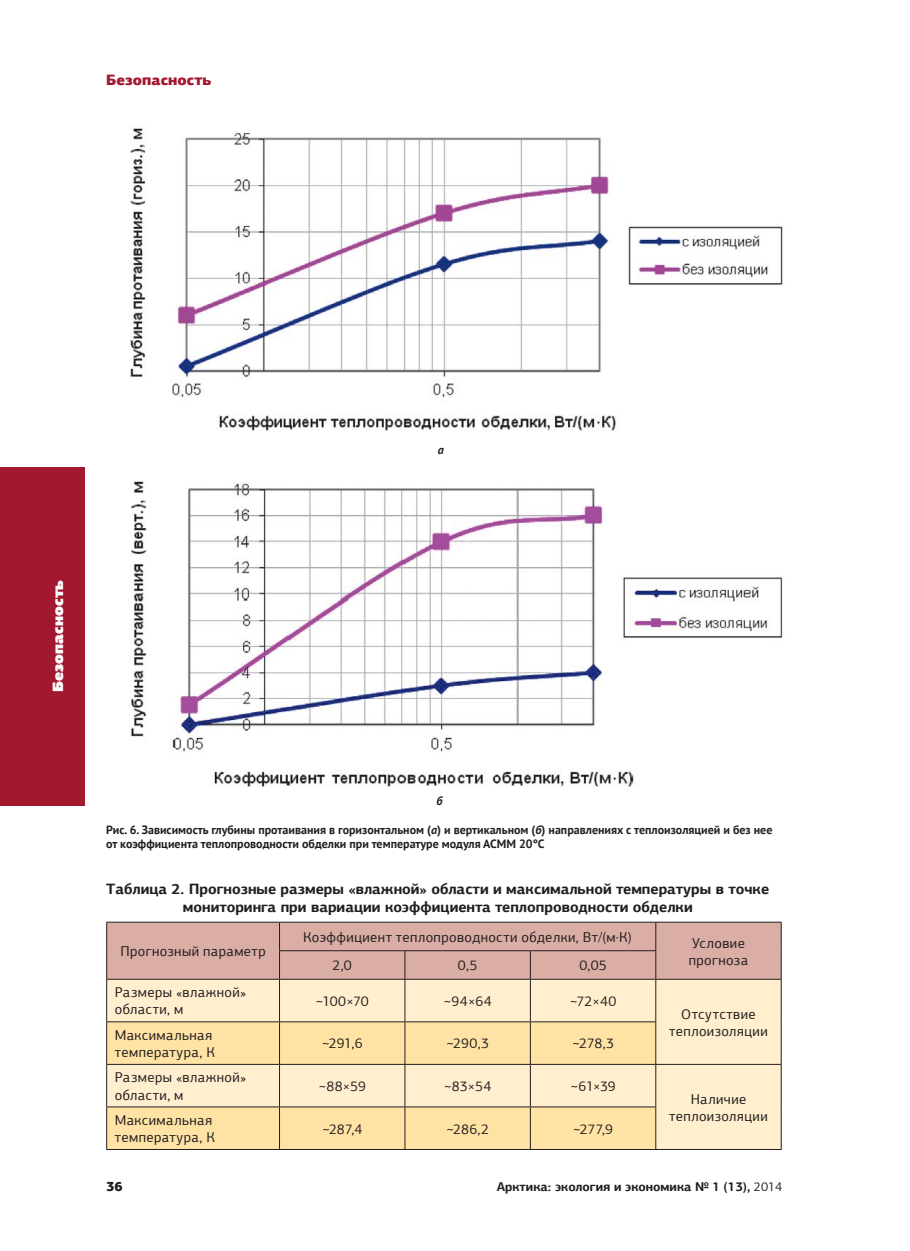
<style>
.page{position:relative;width:910px;height:1251px;background:#fff}
.page>*{position:absolute;margin:0;border:0;box-sizing:border-box;transform-origin:0 0}
.t1{font:700 15px/18px "PF Agora Sans Pro";color:#231f20;text-align:center}
.t2{font:900 15px "PF Agora Sans Pro";color:#a2182e}
.t3{font:900 15px "PF Agora Sans Pro";color:#fff}
.t4{font:14.25px/17.1px "PF Agora Sans Pro";letter-spacing:.03em;color:#231f20}
.t5{font:900 13.5px "PF Agora Sans Pro";color:#231f20}
.t6{font:700 12.75px "PF Agora Sans Pro";color:#231f20}
.t7{font:700 12px/14.4px "PT Sans";color:#231f20}
.t8{font:italic 700 12px "PT Sans";color:#231f20}
.s1{font-style:italic}
.s2{font-weight:400}
</style>
<div class="page">
<div style="left:0;top:466px;width:85px;height:339px;background:#a2182e"></div>
<img style="left:131px;top:481px;width:652px;height:306px">
<img style="left:130px;top:128px;width:653px;height:303px">
<div style="left:107px;top:979px;width:674px;height:169px;background:#ffefcf"></div>
<svg style="left:107px;top:1022px;width:548px;height:126px;background:#fbe3b0"></svg>
<div style="left:106px;top:921px;width:676px;height:57px;background:#daada5"></div>
<hr style="left:106px;top:978px;width:174px;height:1px;background:#231f20">
<hr style="left:106px;top:979px;width:1px;height:42px;background:#231f20">
<hr style="left:280px;top:978px;width:125px;height:1px;background:#231f20">
<hr style="left:279px;top:979px;width:1px;height:42px;background:#231f20">
<hr style="left:405px;top:978px;width:125px;height:1px;background:#231f20">
<hr style="left:405px;top:979px;width:1px;height:42px;background:#231f20">
<hr style="left:530px;top:978px;width:126px;height:1px;background:#231f20">
<hr style="left:530px;top:979px;width:1px;height:42px;background:#231f20">
<hr style="left:656px;top:978px;width:126px;height:1px;background:#231f20">
<hr style="left:655px;top:979px;width:1px;height:42px;background:#231f20">
<hr style="left:781px;top:979px;width:1px;height:42px;background:#231f20">
<hr style="left:106px;top:1021px;width:174px;height:1px;background:#231f20">
<hr style="left:106px;top:1021px;width:1px;height:42px;background:#231f20">
<hr style="left:280px;top:1021px;width:125px;height:1px;background:#231f20">
<hr style="left:279px;top:1021px;width:1px;height:42px;background:#231f20">
<hr style="left:405px;top:1021px;width:125px;height:1px;background:#231f20">
<hr style="left:405px;top:1021px;width:1px;height:42px;background:#231f20">
<hr style="left:530px;top:1021px;width:126px;height:1px;background:#231f20">
<hr style="left:530px;top:1021px;width:1px;height:42px;background:#231f20">
<hr style="left:655px;top:1021px;width:1px;height:42px;background:#231f20">
<hr style="left:781px;top:1021px;width:1px;height:42px;background:#231f20">
<hr style="left:106px;top:1063px;width:174px;height:1px;background:#231f20">
<hr style="left:106px;top:1064px;width:1px;height:42px;background:#231f20">
<hr style="left:280px;top:1063px;width:125px;height:1px;background:#231f20">
<hr style="left:279px;top:1064px;width:1px;height:42px;background:#231f20">
<hr style="left:405px;top:1063px;width:125px;height:1px;background:#231f20">
<hr style="left:405px;top:1064px;width:1px;height:42px;background:#231f20">
<hr style="left:530px;top:1063px;width:126px;height:1px;background:#231f20">
<hr style="left:530px;top:1064px;width:1px;height:42px;background:#231f20">
<hr style="left:656px;top:1063px;width:126px;height:1px;background:#231f20">
<hr style="left:655px;top:1064px;width:1px;height:42px;background:#231f20">
<hr style="left:781px;top:1064px;width:1px;height:42px;background:#231f20">
<hr style="left:106px;top:1106px;width:174px;height:1px;background:#231f20">
<hr style="left:106px;top:1107px;width:1px;height:41px;background:#231f20">
<hr style="left:280px;top:1106px;width:125px;height:1px;background:#231f20">
<hr style="left:279px;top:1107px;width:1px;height:41px;background:#231f20">
<hr style="left:405px;top:1106px;width:125px;height:1px;background:#231f20">
<hr style="left:405px;top:1107px;width:1px;height:41px;background:#231f20">
<hr style="left:530px;top:1106px;width:126px;height:1px;background:#231f20">
<hr style="left:530px;top:1107px;width:1px;height:41px;background:#231f20">
<hr style="left:655px;top:1107px;width:1px;height:41px;background:#231f20">
<hr style="left:781px;top:1106px;width:1px;height:42px;background:#231f20">
<hr style="left:106px;top:1148px;width:676px;height:1px;background:#231f20">
<p class="t2" style="left:106px;top:74px;width:107px">Безопасность</p>
<p class="t8" style="left:438px;top:441px;width:8px">а</p>
<p class="t3" style="left:52px;top:692px;width:114px;rotate:-90deg">Безопасность</p>
<p class="t8" style="left:436px;top:792px;width:8px">б</p>
<p class="t7" style="left:106px;top:822px;width:668px">Рис. 6. Зависимость глубины протаивания в горизонтальном (<span class="s1">а</span>) и вертикальном (<span class="s1">б</span>) направлениях с теплоизоляцией и без нее от коэффициента теплопроводности обделки при температуре модуля АСММ 20°С</p>
<p class="t1" style="left:106px;top:880px;width:664px">Таблица 2. Прогнозные размеры «влажной» области и максимальной температуры в точке мониторинга при вариации коэффициента теплопроводности обделки</p>
<p class="t4" style="left:120px;top:943px;width:147px">Прогнозный параметр</p>
<p class="t4" style="left:303px;top:929px;width:330px">Коэффициент теплопроводности обделки, Вт/(м·К)</p>
<p class="t4" style="left:689px;top:935px;width:61px">Условие прогноза</p>
<p class="t4" style="left:333px;top:958px;width:21px">2,0</p>
<p class="t4" style="left:458px;top:958px;width:21px">0,5</p>
<p class="t4" style="left:579px;top:958px;width:29px">0,05</p>
<p class="t4" style="left:115px;top:985px;width:133px">Размеры «влажной» области, м</p>
<p class="t4" style="left:316px;top:993px;width:55px">~100×70</p>
<p class="t4" style="left:443px;top:993px;width:50px">~94×64</p>
<p class="t4" style="left:570px;top:993px;width:48px">~72×40</p>
<p class="t4" style="left:681px;top:1006px;width:76px">Отсутствие</p>
<p class="t4" style="left:115px;top:1027px;width:99px">Максимальная</p>
<p class="t4" style="left:669px;top:1023px;width:100px">теплоизоляции</p>
<p class="t4" style="left:115px;top:1044px;width:101px">температура, К</p>
<p class="t4" style="left:322px;top:1036px;width:43px">~291,6</p>
<p class="t4" style="left:446px;top:1036px;width:44px">~290,3</p>
<p class="t4" style="left:572px;top:1036px;width:43px">~278,3</p>
<p class="t4" style="left:115px;top:1070px;width:133px">Размеры «влажной» области, м</p>
<p class="t4" style="left:318px;top:1078px;width:49px">~88×59</p>
<p class="t4" style="left:444px;top:1078px;width:49px">~83×54</p>
<p class="t4" style="left:570px;top:1078px;width:47px">~61×39</p>
<p class="t4" style="left:691px;top:1091px;width:57px">Наличие</p>
<p class="t4" style="left:115px;top:1112px;width:99px">Максимальная</p>
<p class="t4" style="left:669px;top:1108px;width:100px">теплоизоляции</p>
<p class="t4" style="left:115px;top:1129px;width:101px">температура, К</p>
<p class="t4" style="left:322px;top:1121px;width:42px">~287,4</p>
<p class="t4" style="left:446px;top:1121px;width:44px">~286,2</p>
<p class="t4" style="left:573px;top:1121px;width:42px">~277,9</p>
<p class="t5" style="left:106px;top:1180px;width:18px">36</p>
<p class="t6" style="left:497px;top:1181px;width:287px">Арктика: экология и экономика № 1 (13), <span class="s2">2014</span></p>
</div>
